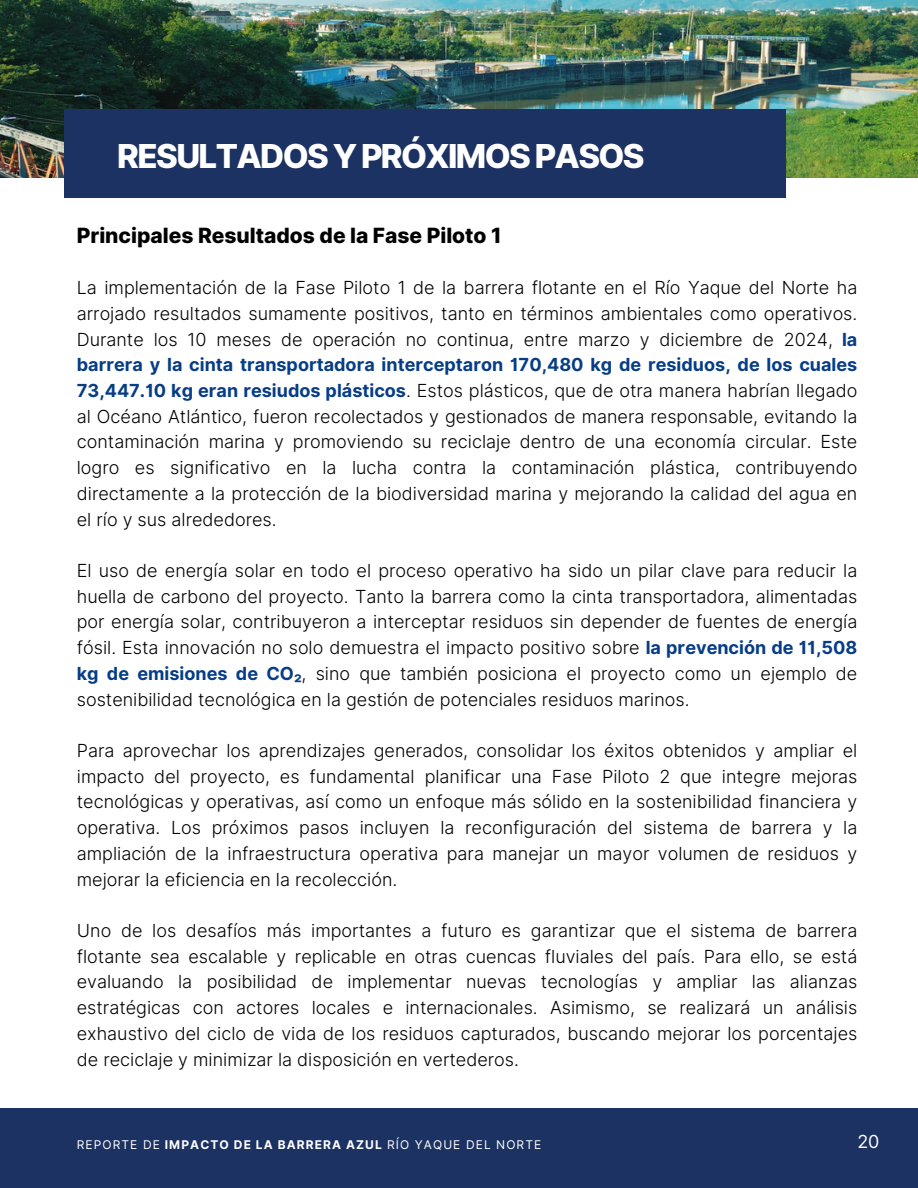
<style>
.page{position:relative;width:918px;height:1188px;background:#fff}
.page>*{position:absolute;margin:0;border:0;box-sizing:border-box;transform-origin:0 0}
.t1{font:800 33px "Inter";letter-spacing:-.05em;color:#fff}
.t2{font:800 21px "Inter";color:#000}
.t3{font:300 18px/25.8px "Inter";color:#000;text-align:justify}
.t4{font:18px "Inter";color:#fff}
.t5{font:12px "Inter";letter-spacing:.09em;color:#fff}
.s1{font-weight:700;color:#063d86}
.s2{font-weight:700}
</style>
<div class="page">
<img style="left:0;top:0;width:918px;height:178px">
<div style="left:65px;top:109px;width:721px;height:88px;background:#1c3262"></div>
<div style="left:0;top:1108px;width:918px;height:80px;background:#1c3262"></div>
<p class="t1" style="left:117px;top:136px;width:529px">RESULTADOS Y PRÓXIMOS PASOS</p>
<h1 class="t2" style="left:77px;top:222px;width:426px">Principales Resultados de la Fase Piloto 1</h1>
<h2 class="t3" style="left:77px;top:275px;width:782px">La implementación de la Fase Piloto 1 de la barrera flotante en el Río Yaque del Norte ha arrojado resultados sumamente positivos, tanto en términos ambientales como operativos.<br>Durante los 10 meses de operación no continua, entre marzo y diciembre de 2024, <span class="s1">la barrera y la cinta transportadora interceptaron 170,480 kg de residuos, de los cuales 73,447.10 kg eran resiudos plásticos</span>. Estos plásticos, que de otra manera habrían llegado al Océano Atlántico, fueron recolectados y gestionados de manera responsable, evitando la contaminación marina y promoviendo su reciclaje dentro de una economía circular. Este logro es significativo en la lucha contra la contaminación plástica, contribuyendo directamente a la protección de la biodiversidad marina y mejorando la calidad del agua en el río y sus alrededores.</h2>
<h3 class="t3" style="left:77px;top:557px;width:782px">El uso de energía solar en todo el proceso operativo ha sido un pilar clave para reducir la huella de carbono del proyecto. Tanto la barrera como la cinta transportadora, alimentadas por energía solar, contribuyeron a interceptar residuos sin depender de fuentes de energía fósil. Esta innovación no solo demuestra el impacto positivo sobre <span class="s1">la prevención de 11,508 kg de emisiones de CO₂</span>, sino que también posiciona el proyecto como un ejemplo de sostenibilidad tecnológica en la gestión de potenciales residuos marinos.</h3>
<h3 class="t3" style="left:77px;top:737px;width:782px">Para aprovechar los aprendizajes generados, consolidar los éxitos obtenidos y ampliar el impacto del proyecto, es fundamental planificar una Fase Piloto 2 que integre mejoras tecnológicas y operativas, así como un enfoque más sólido en la sostenibilidad financiera y operativa. Los próximos pasos incluyen la reconfiguración del sistema de barrera y la ampliación de la infraestructura operativa para manejar un mayor volumen de residuos y mejorar la eficiencia en la recolección.</h3>
<h3 class="t3" style="left:77px;top:917px;width:782px">Uno de los desafíos más importantes a futuro es garantizar que el sistema de barrera flotante sea escalable y replicable en otras cuencas fluviales del país. Para ello, se está evaluando la posibilidad de implementar nuevas tecnologías y ampliar las alianzas estratégicas con actores locales e internacionales. Asimismo, se realizará un análisis exhaustivo del ciclo de vida de los residuos capturados, buscando mejorar los porcentajes de reciclaje y minimizar la disposición en vertederos.</h3>
<h3 class="t5" style="left:77px;top:1137px;width:466px">REPORTE DE <span class="s2">IMPACTO DE LA BARRERA AZUL</span> RÍO YAQUE DEL NORTE</h3>
<p class="t4" style="left:857px;top:1130px;width:24px">20</p>
</div>
